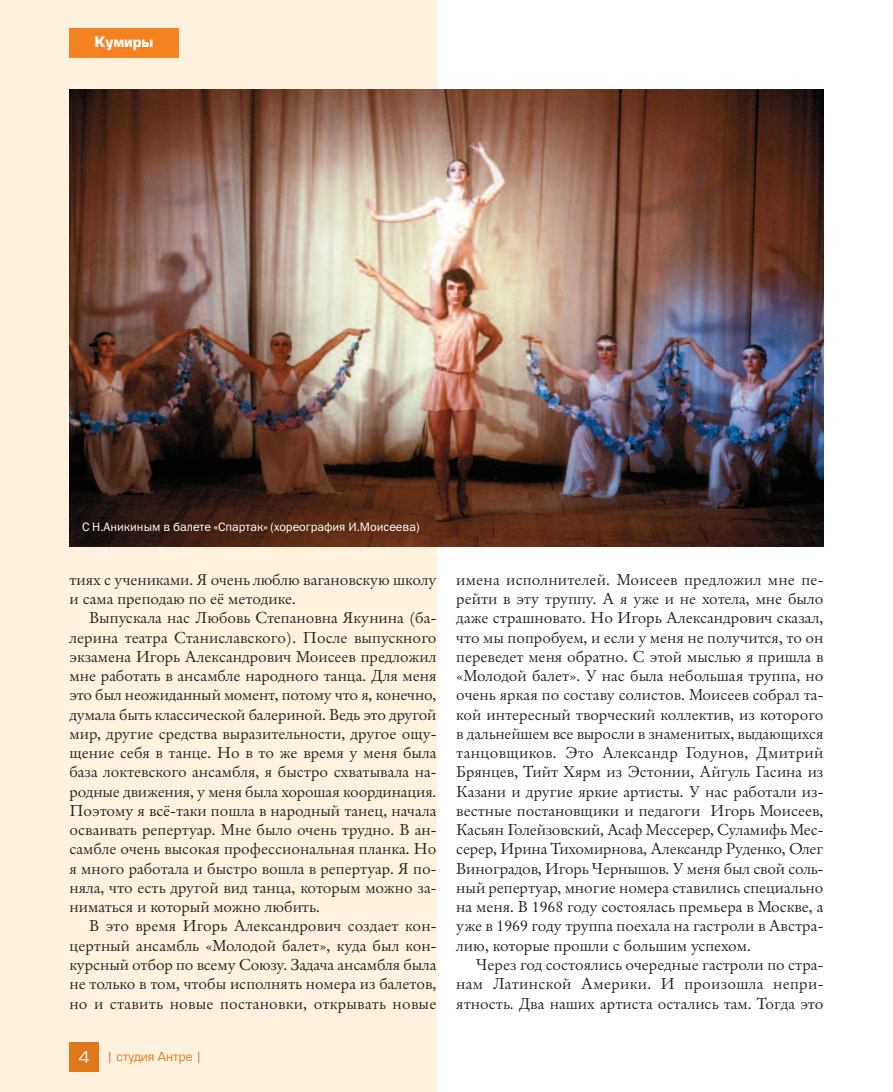
<style>
.page{position:relative;width:893px;height:1092px;background:#fff}
.page>*{position:absolute;margin:0;border:0;box-sizing:border-box;transform-origin:0 0}
.t1{font:15.75px/19.2px "Original Garamond CBT";color:#231f20;text-align:justify}
.t2{font:700 14px "Europe C";color:#fff}
.t3{font:12.25px "Franklin Gothic Book C";color:#fff}
.t4{font:12.25px "Europe C";color:#df771b}
.s1{font-size:15.75px;color:#fff}
</style>
<div class="page">
<div style="left:0;top:0;width:437px;height:1091px;background:#fef2df"></div>
<img style="left:69px;top:89px;width:754px;height:457px">
<div style="left:69px;top:28px;width:110px;height:30px;background:#f58220"></div>
<div style="left:69px;top:1042px;width:30px;height:29px;background:#df771b"></div>
<p class="t2" style="left:95px;top:37px;width:60px">Кумиры</p>
<p class="t3" style="left:82px;top:520px;width:339px">С Н.Аникиным в балете «Спартак» (хореография И.Моисеева)</p>
<p class="t1" style="left:69px;top:571px;width:369px">тиях с учениками. Я очень люблю вагановскую школу и сама преподаю по её методике.</p>
<p class="t1" style="left:69px;top:610px;width:369px;text-indent:20px">Выпускала нас Любовь Степановна Якунина (ба&shy;лерина театра Станиславского). После выпускного экзамена Игорь Александрович Моисеев предложил мне работать в ансамбле народного танца. Для меня это был неожиданный момент, потому что я, конечно, думала быть классической балериной. Ведь это другой мир, другие средства выразительности, другое ощу&shy;щение себя в танце. Но в то же время у меня была база локтевского ансамбля, я быстро схватывала на&shy;родные движения, у меня была хорошая координация.<br>Поэтому я всё-таки пошла в народный танец, начала осваивать репертуар. Мне было очень трудно. В ан&shy;самбле очень высокая профессиональная планка. Но я много работала и быстро вошла в репертуар. Я по&shy;няла, что есть другой вид танца, которым можно за&shy;ниматься и который можно любить.</p>
<p class="t1" style="left:69px;top:918px;width:369px;text-indent:20px">В это время Игорь Александрович создает кон&shy;цертный ансамбль «Молодой балет», куда был кон&shy;курсный отбор по всему Союзу. Задача ансамбля была не только в том, чтобы исполнять номера из балетов, но и ставить новые постановки, открывать новые</p>
<p class="t4" style="left:79px;top:1051px;width:125px"><span class="s1">4</span> | студия Антре |</p>
<p class="t1" style="left:456px;top:571px;width:369px">имена исполнителей. Моисеев предложил мне пе&shy;рейти в эту труппу. А я уже и не хотела, мне было даже страшновато. Но Игорь Александрович сказал, что мы попробуем, и если у меня не получится, то он переведет меня обратно. С этой мыслью я пришла в «Молодой балет». У нас была небольшая труппа, но очень яркая по составу солистов. Моисеев собрал та&shy;кой интересный творческий коллектив, из которого в дальнейшем все выросли в знаменитых, выдающихся танцовщиков. Это Александр Годунов, Дмитрий Брянцев, Тийт Хярм из Эстонии, Айгуль Гасина из Казани и другие яркие артисты. У нас работали из&shy;вестные постановщики и педагоги Игорь Моисеев, Касьян Голейзовский, Асаф Мессерер, Суламифь Мес&shy;серер, Ирина Тихомирнова, Александр Руденко, Олег Виноградов, Игорь Чернышов. У меня был свой соль&shy;ный репертуар, многие номера ставились специально на меня. В 1968 году состоялась премьера в Москве, а уже в 1969 году труппа поехала на гастроли в Австра&shy;лию, которые прошли с большим успехом.</p>
<p class="t1" style="left:456px;top:956px;width:369px;text-indent:20px">Через год состоялись очередные гастроли по стра&shy;нам Латинской Америки. И произошла непри&shy;ятность. Два наших артиста остались там. Тогда это</p>
</div>
